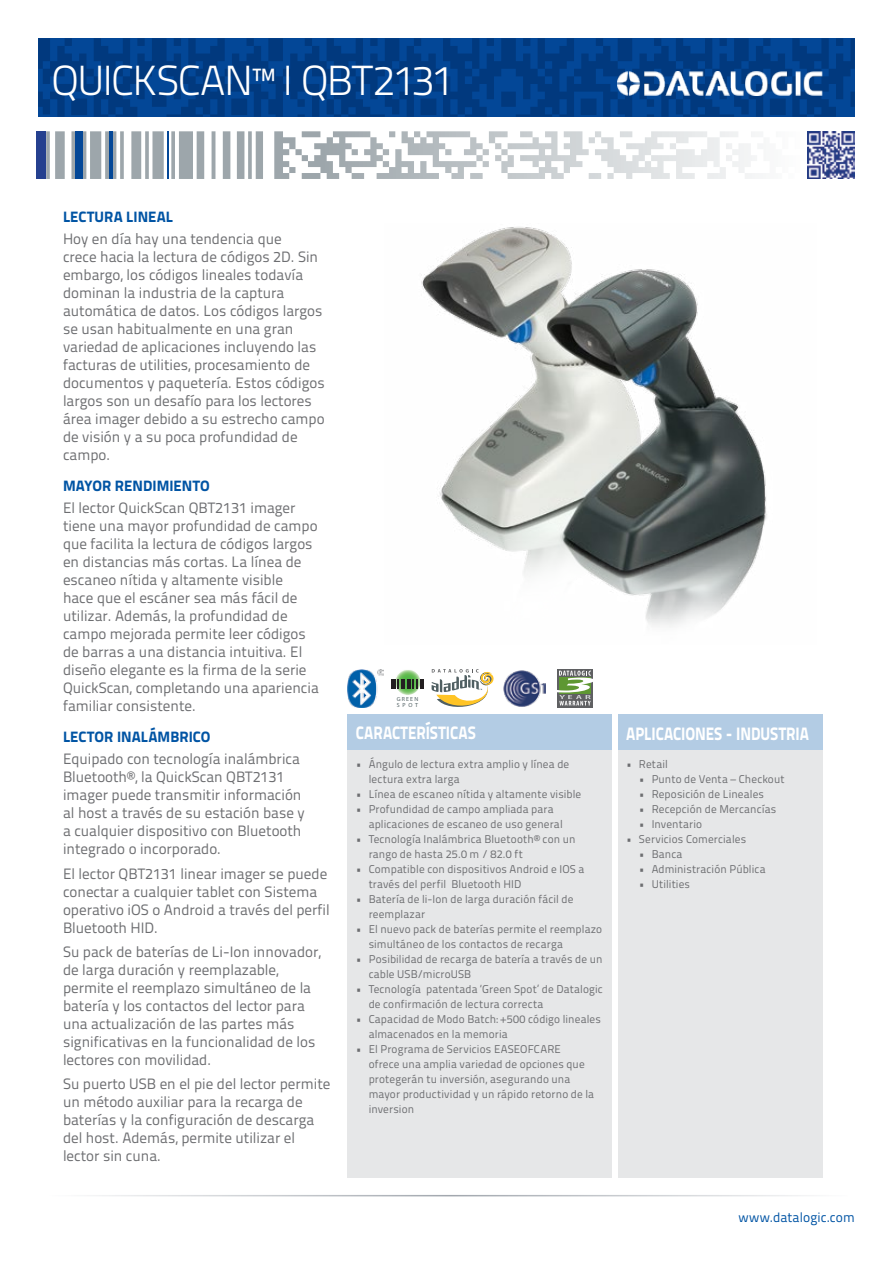
<style>
.page{position:relative;width:893px;height:1263px;background:#fff}
.page>*{position:absolute;margin:0;border:0;box-sizing:border-box;transform-origin:0 0}
.t1{font:300 42px "Titillium Text 22 L";letter-spacing:-.035em;color:#fff}
.t2{font:800 18px "Titillium Text 22 L";letter-spacing:-.005em;color:#fff;scale:.85 1}
.t3{font:15px/18px "Titillium Text 22 L";color:#6d6e71}
.t4{font:800 15px "Titillium Text 22 L";letter-spacing:.005em;color:#0054a4}
.t5{font:13.5px "Titillium Text 22 L";letter-spacing:.005em;color:#0054a4}
.t6{font:11.25px/15px "Titillium Text 22 L";letter-spacing:.01em;color:#6d6e71}
.t7{font:900 6px/6px "Myriad Pro";letter-spacing:.2em;color:#505f62}
</style>
<div class="page">
<svg style="left:38px;top:38px;width:817px;height:79px;background:#023f89"></svg>
<svg style="left:302px;top:131px;width:453px;height:48px"></svg>
<hr style="left:167px;top:131px;width:2px;height:48px;background:#034797">
<div style="left:75px;top:131px;width:7px;height:48px;background:#034797"></div>
<hr style="left:109px;top:131px;width:4px;height:48px;background:#034797">
<div style="left:37px;top:131px;width:9px;height:48px;background:#25408f"></div>
<hr style="left:45px;top:1195px;width:803px;height:1px;background:#9da3aa">
<div style="left:348px;top:714px;width:264px;height:36px;background:#b3cce4"></div>
<div style="left:618px;top:714px;width:204px;height:36px;background:#b3cce4"></div>
<div style="left:348px;top:750px;width:264px;height:428px;background:#e6e7e8"></div>
<div style="left:618px;top:750px;width:204px;height:428px;background:#e6e7e8"></div>
<img style="left:618px;top:72px;width:204px;height:23px">
<img style="left:807px;top:131px;width:48px;height:48px">
<svg style="left:432px;top:669px;width:62px;height:38px"></svg>
<img style="left:348px;top:669px;width:35px;height:38px">
<img style="left:503px;top:670px;width:42px;height:37px">
<svg style="left:394px;top:669px;width:27px;height:26px"></svg>
<svg style="left:391px;top:679px;width:32px;height:9px"></svg>
<svg style="left:557px;top:669px;width:36px;height:38px"></svg>
<svg style="left:557px;top:671px;width:36px;height:34px"></svg>
<img style="left:421px;top:227px;width:346px;height:400px">
<h1 class="t1" style="left:51px;top:50px;width:404px">QUICKSCAN™ I QBT2131</h1>
<p class="t4" style="left:63px;top:205px;width:112px">LECTURA LINEAL</p>
<p class="t3" style="left:63px;top:229px;width:263px">Hoy en día hay una tendencia que<br>crece hacia la lectura de códigos 2D. Sin embargo, los códigos lineales todavía dominan la industria de la captura automática de datos. Los códigos largos se usan habitualmente en una gran variedad de aplicaciones incluyendo las facturas de utilities, procesamiento de documentos y paquetería. Estos códigos largos son un desafío para los lectores área imager debido a su estrecho campo de visión y a su poca profundidad de campo.</p>
<p class="t4" style="left:63px;top:474px;width:148px">MAYOR RENDIMIENTO</p>
<p class="t3" style="left:63px;top:498px;width:257px">El lector QuickScan QBT2131 imager tiene una mayor profundidad de campo que facilita la lectura de códigos largos en distancias más cortas. La línea de escaneo nítida y altamente visible<br>hace que el escáner sea más fácil de utilizar. Además, la profundidad de campo mejorada permite leer códigos de barras a una distancia intuitiva. El diseño elegante es la firma de la serie QuickScan, completando una apariencia familiar consistente.</p>
<p class="t4" style="left:63px;top:725px;width:149px">LECTOR INALÁMBRICO</p>
<p class="t3" style="left:63px;top:749px;width:243px">Equipado con tecnología inalámbrica Bluetooth®, la QuickScan QBT2131 imager puede transmitir información al host a través de su estación base y a cualquier dispositivo con Bluetooth integrado o incorporado.</p>
<p class="t3" style="left:63px;top:864px;width:268px">El lector QBT2131 linear imager se puede conectar a cualquier tablet con Sistema operativo iOS o Android a través del perfil Bluetooth HID.</p>
<p class="t3" style="left:63px;top:942px;width:259px">Su pack de baterías de Li-Ion innovador, de larga duración y reemplazable, permite el reemplazo simultáneo de la batería y los contactos del lector para una actualización de las partes más significativas en la funcionalidad de los lectores con movilidad.</p>
<p class="t3" style="left:63px;top:1074px;width:269px">Su puerto USB en el pie del lector permite un método auxiliar para la recarga de baterías y la configuración de descarga del host. Además, permite utilizar el lector sin cuna.</p>
<p class="t7" style="left:397px;top:696px;width:23px">GREEN<br>SPOT</p>
<p class="t2" style="left:356px;top:719px;width:143px">CARACTERÍSTICAS</p>
<p class="t2" style="left:626px;top:719px;width:217px">APLICACIONES - INDUSTRIA</p>
<p class="t6" style="left:369px;top:756px;width:202px;text-indent:-13px">• Ángulo de lectura extra amplio y línea de lectura extra larga</p>
<p class="t6" style="left:356px;top:786px;width:227px">• Línea de escaneo nítida y altamente visible</p>
<p class="t6" style="left:369px;top:801px;width:196px;text-indent:-13px">• Profundidad de campo ampliada para aplicaciones de escaneo de uso general</p>
<p class="t6" style="left:369px;top:831px;width:208px;text-indent:-13px">• Tecnología Inalámbrica Bluetooth® con un rango de hasta 25.0 m / 82.0 ft</p>
<p class="t6" style="left:369px;top:861px;width:217px;text-indent:-13px">• Compatible con dispositivos Android e IOS a través del perfil Bluetooth HID</p>
<p class="t6" style="left:369px;top:891px;width:206px;text-indent:-13px">• Batería de li-Ion de larga duración fácil de reemplazar</p>
<p class="t6" style="left:369px;top:921px;width:235px;text-indent:-13px">• El nuevo pack de baterías permite el reemplazo simultáneo de los contactos de recarga</p>
<p class="t6" style="left:369px;top:951px;width:235px;text-indent:-13px">• Posibilidad de recarga de batería a través de un cable USB/microUSB</p>
<p class="t6" style="left:369px;top:981px;width:236px;text-indent:-13px">• Tecnología patentada ‘Green Spot’ de Datalogic de confirmación de lectura correcta</p>
<p class="t6" style="left:369px;top:1011px;width:234px;text-indent:-13px">• Capacidad de Modo Batch: +500 código lineales almacenados en la memoria</p>
<p class="t6" style="left:369px;top:1041px;width:227px;text-indent:-13px">• El Programa de Servicios EASEOFCARE ofrece una amplia variedad de opciones que protegerán tu inversión, asegurando una mayor productividad y un rápido retorno de la inversion</p>
<p class="t6" style="left:626px;top:756px;width:43px">• Retail</p>
<p class="t6" style="left:639px;top:771px;width:147px">• Punto de Venta – Checkout</p>
<p class="t6" style="left:639px;top:786px;width:127px">• Reposición de Lineales</p>
<p class="t6" style="left:639px;top:801px;width:139px">• Recepción de Mercancías</p>
<p class="t6" style="left:639px;top:816px;width:65px">• Inventario</p>
<p class="t6" style="left:626px;top:831px;width:122px">• Servicios Comerciales</p>
<p class="t6" style="left:639px;top:846px;width:45px">• Banca</p>
<p class="t6" style="left:639px;top:861px;width:128px">• Administración Pública</p>
<p class="t6" style="left:639px;top:876px;width:53px">• Utilities</p>
<p class="t5" style="left:738px;top:1207px;width:118px">www.datalogic.com</p>
</div>
